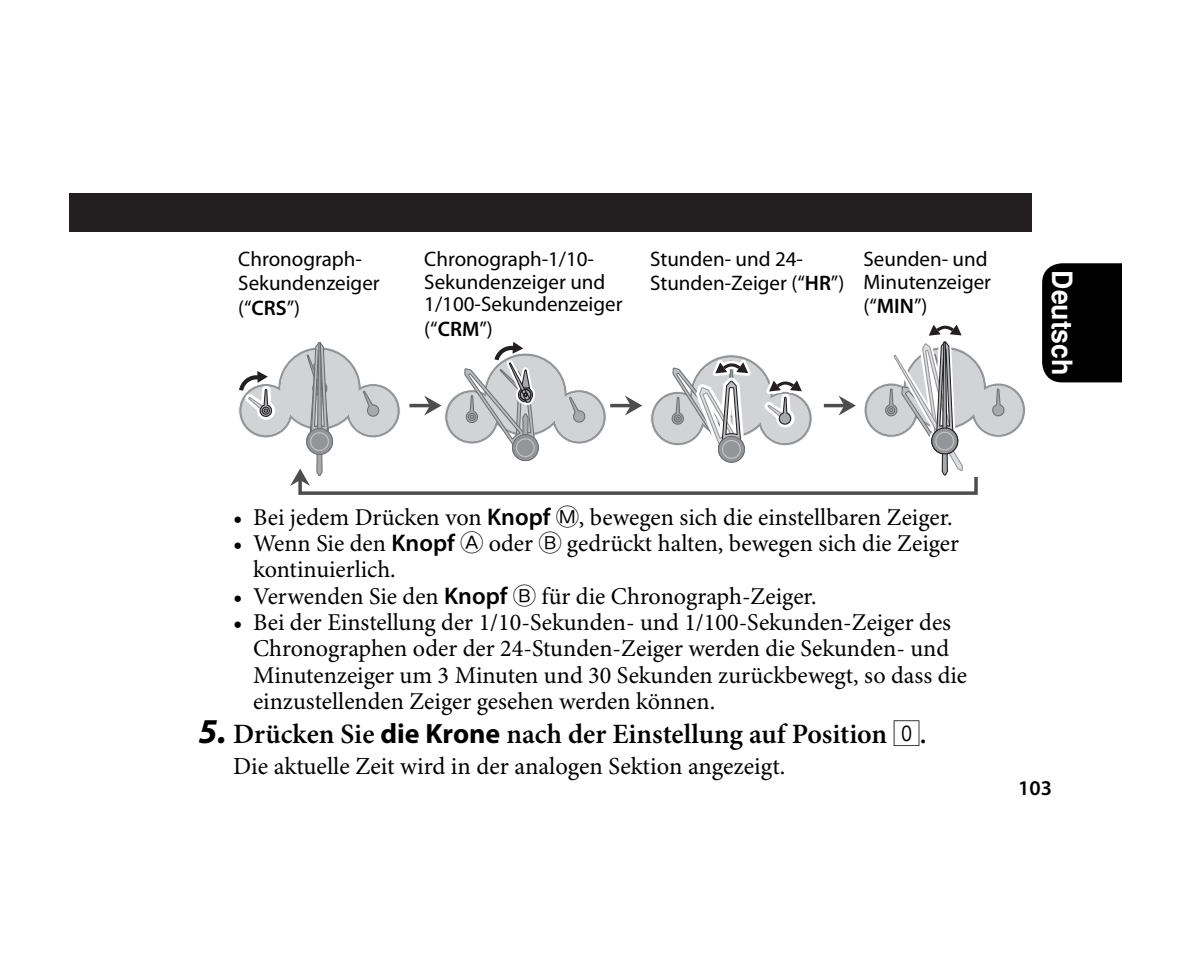
<style>
.page{position:relative;width:1191px;height:963px;background:#fff}
.page>*{position:absolute;margin:0;border:0;box-sizing:border-box;transform-origin:0 0}
.t1{font:600 28px "Minion Pro";color:#000}
.t2{font:700 28px "Helvetica";color:#fff;scale:.95 1}
.t3{font:24.5px "Minion Pro";color:#000}
.t4{font:24.15px/26.2px "Minion Pro";color:#000}
.t5{font:21px/24.5px "Myriad Pro";color:#000}
.t6{font:600 21px "Myriad Pro";color:#000}
.s1{font-weight:600}
.s2{font-family:"Myriad Pro";font-weight:600}
.s3{font-family:"Amarusuji"}
.s4{font-family:"Myriad Pro";font-weight:700;font-style:italic;font-size:35px}
.s5{font-family:"Myriad Pro";font-weight:700}
.s6{font-family:"Akakusuji";font-weight:400}
</style>
<div class="page">
<div style="left:1042px;top:263px;width:79px;height:119px;background:#000"></div>
<div style="left:69px;top:193px;width:963px;height:39px;background:#231f20"></div>
<svg style="left:238px;top:324px;width:787px;height:171px"></svg>
<p class="t5" style="left:238px;top:248px;width:143px">Chronograph-<br>Sekundenzeiger (“<span class="s1">CRS</span>”)</p>
<p class="t5" style="left:424px;top:249px;width:200px;line-height:23.4px">Chronograph-1/10-<br>Sekundenzeiger und<br>1/100-Sekundenzeiger (“<span class="s1">CRM</span>”)</p>
<p class="t5" style="left:650px;top:248px;width:196px">Stunden- und 24-<br>Stunden-Zeiger (“<span class="s1">HR</span>”)</p>
<p class="t5" style="left:863px;top:249px;width:129px">Seunden- und<br>Minutenzeiger (“<span class="s1">MIN</span>”)</p>
<p class="t2" style="left:1072px;top:270px;width:112px;rotate:90deg">Deutsch</p>
<p class="t4" style="left:233px;top:506px;width:721px">• Bei jedem Drücken von <span class="s2">Knopf</span> <span class="s3">M</span>, bewegen sich die einstellbaren Zeiger.</p>
<p class="t4" style="left:253px;top:532px;width:707px;text-indent:-20px">• Wenn Sie den <span class="s2">Knopf</span> <span class="s3">A</span> oder <span class="s3">B</span> gedrückt halten, bewegen sich die Zeiger kontinuierlich.</p>
<p class="t4" style="left:233px;top:584px;width:585px">• Verwenden Sie den <span class="s2">Knopf</span> <span class="s3">B</span> für die Chronograph-Zeiger.</p>
<p class="t4" style="left:253px;top:611px;width:715px;text-indent:-20px">• Bei der Einstellung der 1/10-Sekunden- und 1/100-Sekunden-Zeiger des Chronographen oder der 24-Stunden-Zeiger werden die Sekunden- und Minutenzeiger um 3 Minuten und 30 Sekunden zurückbewegt, so dass die einzustellenden Zeiger gesehen werden können.</p>
<p class="t1" style="left:198px;top:722px;width:729px"><span class="s4">5.</span> Drücken Sie <span class="s5">die Krone</span> nach der Einstellung auf Position <span class="s6">0</span>.</p>
<p class="t3" style="left:233px;top:756px;width:553px">Die aktuelle Zeit wird in der analogen Sektion angezeigt.</p>
<p class="t6" style="left:1018px;top:780px;width:35px">103</p>
</div>
